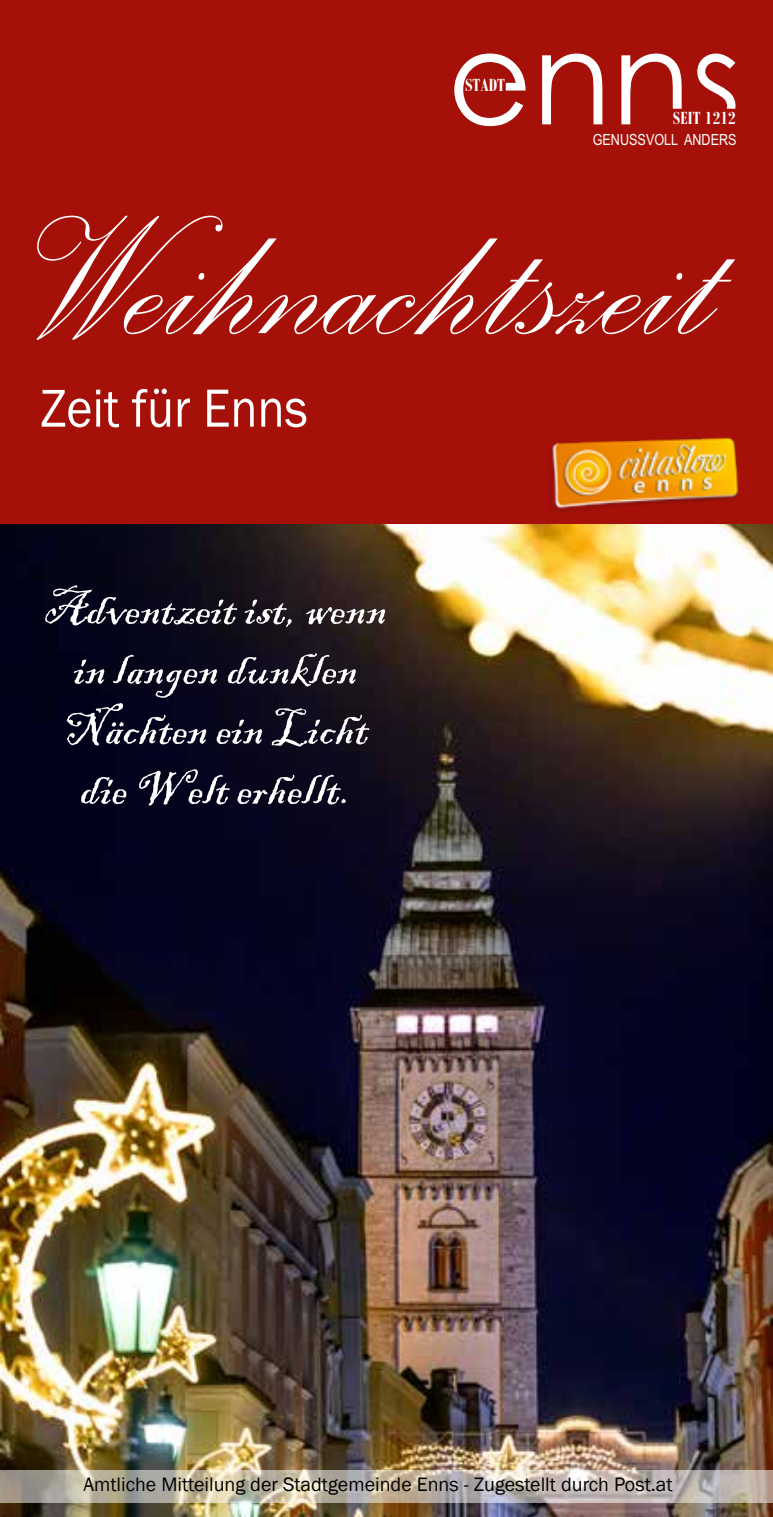
<style>
.page{position:relative;width:773px;height:1517px;background:#fff}
.page>*{position:absolute;margin:0;border:0;box-sizing:border-box;transform-origin:0 0}
.t1{font:222px "Palace Script";color:#fff;scale:.9 1}
.t2{font:55.5px "Franklin Gothic";color:#fff;scale:.9 1}
.t3{font:50px/60px "Blackadder ITC";color:#fff;text-align:center}
.t4{font:20px "Franklin Gothic";color:#000}
.t5{font:700 19px "Bodoni MT Condensed";letter-spacing:.02em;color:#fff}
.t6{font:15.25px "Arial Narrow";color:#fff}
</style>
<div class="page">
<div style="left:0;top:0;width:772px;height:524px;background:#a51008"></div>
<svg style="left:542px;top:54px;width:60px;height:70px"></svg>
<svg style="left:621px;top:54px;width:60px;height:70px"></svg>
<svg style="left:697px;top:54px;width:38px;height:55px"></svg>
<svg style="left:454px;top:54px;width:71px;height:72px"></svg>
<img style="left:551px;top:437px;width:187px;height:74px">
<img style="left:0;top:524px;width:772px;height:993px">
<svg style="left:0;top:1470px;width:772px;height:32px;background:#beb6ab"></svg>
<p class="t5" style="left:465px;top:73px;width:41px">STADT</p>
<p class="t5" style="left:672px;top:107px;width:64px">SEIT 1212</p>
<p class="t6" style="left:592px;top:128px;width:145px">GENUSSVOLL ANDERS</p>
<h1 class="t1" style="left:28px;top:135px;width:766px">Weihnachtszeit</h1>
<p class="t2" style="left:40px;top:374px;width:299px">Zeit für Enns</p>
<p class="t3" style="left:44px;top:580px;width:344px">Adventzeit ist, wenn in langen dunklen<br>Nächten ein Licht die Welt erhellt.</p>
<p class="t4" style="left:83px;top:1472px;width:590px">Amtliche Mitteilung der Stadtgemeinde Enns - Zugestellt durch Post.at</p>
</div>
